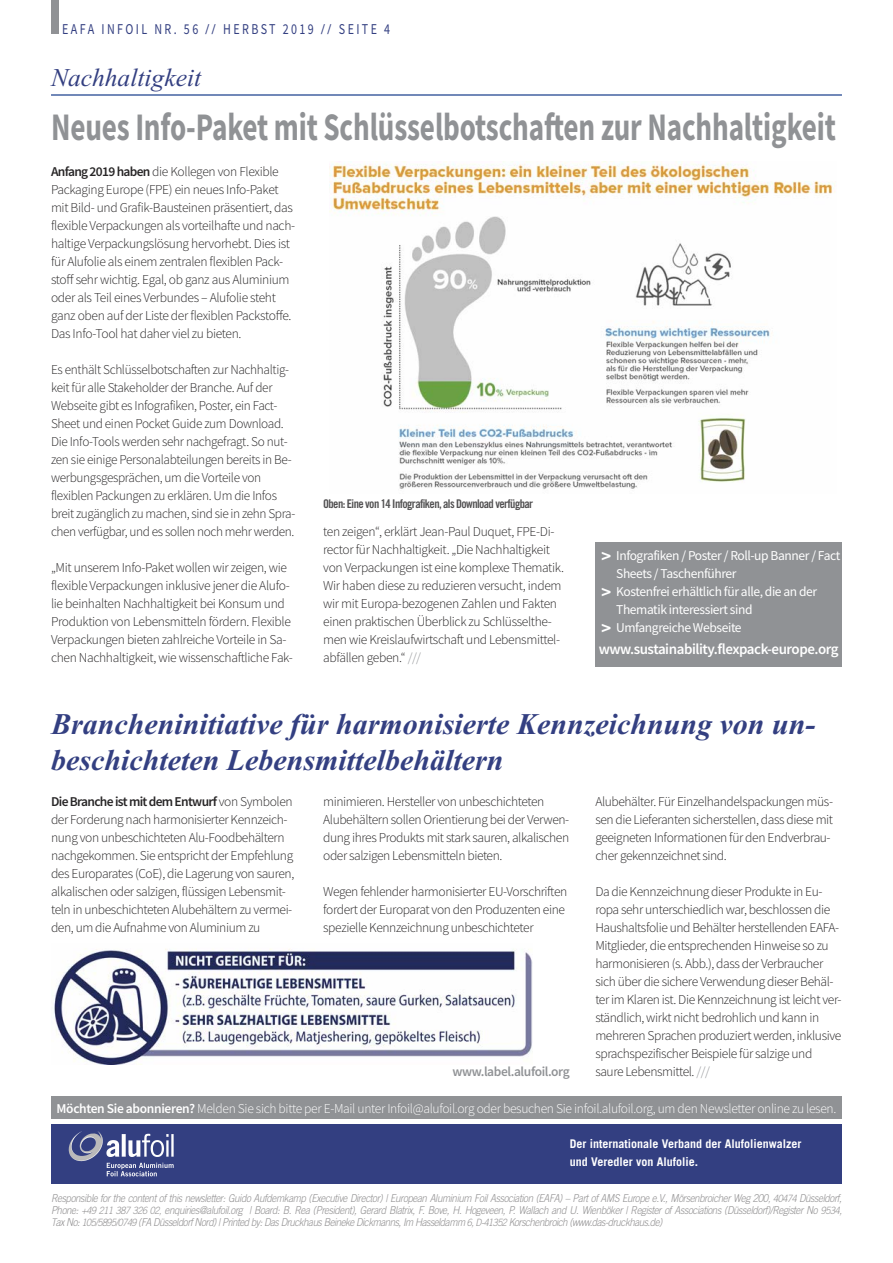
<style>
.page{position:relative;width:893px;height:1263px;background:#fff}
.page>*{position:absolute;margin:0;border:0;box-sizing:border-box;transform-origin:0 0}
.t1{font:700 39px "Source Sans Pro";letter-spacing:-.005em;color:#909295;scale:.75 1}
.t2{font:italic 700 30px/36px "Times New Roman";color:#333f81}
.t3{font:italic 25.5px "Times New Roman";color:#333f81}
.t4{font:600 15px "Source Sans Pro";letter-spacing:-.03em;color:#fff}
.t5{font:15px "Source Sans Pro";letter-spacing:.2em;color:#333f81;scale:.8 1}
.t6{font:700 15px "Helvetica";color:#fff}
.t7{font:300 13.5px/18px "Source Sans Pro";letter-spacing:-.03em;color:#272526}
.t8{font:13.5px/18px "Source Sans Pro";letter-spacing:-.03em;color:#fff}
.t9{font:300 13.5px "Source Sans Pro";letter-spacing:-.025em;color:#fff}
.t10{font:600 13.5px "Source Sans Pro";letter-spacing:-.03em;color:#909295}
.t11{font:700 12px/18px "Trade Gothic";color:#fff}
.t12{font:12px "Trade Gothic Bold Cond Twenty";letter-spacing:-.05em;color:#525152}
.t13{font:italic 300 10.8px/12px "Trade Gothic";letter-spacing:-.05em;color:#939293;text-align:justify;scale:.9 1}
.s1{font-family:"Trade Gothic Cond Eighteen";font-size:13.5px}
.s2{font-weight:600}
.s3{color:#909295}
.s4{font-size:10.05px}
.s5{font-size:9.75px}
.s6{font-size:10.5px}
</style>
<div class="page">
<div style="left:51px;top:0;width:7px;height:34px;background:#909295"></div>
<div style="left:51px;top:1097px;width:791px;height:22px;background:#909295"></div>
<div style="left:51px;top:1124px;width:791px;height:60px;background:#333f81"></div>
<img style="left:72px;top:1131px;width:102px;height:37px">
<hr style="left:51px;top:94px;width:791px;height:2px;background:#4362a2">
<img style="left:54px;top:949px;width:479px;height:115px">
<div style="left:595px;top:542px;width:247px;height:124px;background:#909295"></div>
<img style="left:330px;top:162px;width:505px;height:327px">
<p class="t5" style="left:62px;top:24px;width:411px">EAFA INFOIL NR. 56 <span class="s1">//</span> HERBST 2019 <span class="s1">//</span> SEITE 4</p>
<h3 class="t3" style="left:51px;top:62px;width:152px">Nachhaltigkeit</h3>
<h1 class="t1" style="left:51px;top:113px;width:1048px">neues Info-Paket mit Schlüsselbotschaften zur nachhaltigkeit</h1>
<p class="t7" style="left:51px;top:164px;width:246px"><span class="s2">Anfang 2019 haben</span>die Kollegen von Flexible Packaging Europe (FPE) ein neues Info-Paket mit bild- und Grafik-bausteinen präsentiert, das flexible Verpackungen als vorteilhafte und nach&shy;haltige Verpackungslösung hervorhebt. Dies ist für Alufolie als einem zentralen flexiblen Pack&shy;stoff sehr wichtig. Egal, ob ganz aus Aluminium oder als Teil eines Verbundes – Alufolie steht ganz oben auf der Liste der flexiblen Packstoffe.<br>Das Info-Tool hat daher viel zu bieten.</p>
<p class="t7" style="left:51px;top:362px;width:246px">Es enthält Schlüsselbotschaften zur Nachhaltig&shy;keit für alle Stakeholder der branche. Auf der Webseite gibt es Infografiken, Poster, ein Fact-Sheet und einen Pocket Guide zum Download.<br>Die Info-Tools werden sehr nachgefragt. So nut&shy;zen sie einige Personalabteilungen bereits in be&shy;werbungsgesprächen, um die Vorteile von flexiblen Packungen zu erklären. Um die Infos breit zugänglich zu machen, sind sie in zehn Spra&shy;chen verfügbar, und es sollen noch mehr werden.</p>
<p class="t7" style="left:51px;top:560px;width:243px">„Mit unserem Info-Paket wollen wir zeigen, wie flexible Verpackungen inklusive jener die Alufo&shy;lie beinhalten Nachhaltigkeit bei Konsum und Produktion von Lebensmitteln fördern. Flexible Verpackungen bieten zahlreiche Vorteile in Sa&shy;chen Nachhaltigkeit, wie wissenschaftliche Fak-</p>
<p class="t12" style="left:323px;top:500px;width:212px">Oben: Eine von 14 Infografiken, als Download verfügbar</p>
<p class="t7" style="left:323px;top:524px;width:242px">ten zeigen“, erklärt Jean-Paul Duquet, FPE-Di&shy;rector für Nachhaltigkeit. „Die Nachhaltigkeit von Verpackungen ist eine komplexe Thematik.<br>Wir haben diese zu reduzieren versucht, indem wir mit Europa-bezogenen Zahlen und Fakten einen praktischen Überblick zu Schlüsselthe&shy;men wie Kreislaufwirtschaft und Lebensmittel&shy;abfällen geben.“ <span class="s3">///</span></p>
<p class="t8" style="left:616px;top:547px;width:226px">Infografiken / Poster / Roll-up Banner / Fact<br>Sheets / Taschenführer<br>Kostenfrei erhältlich für alle, die an der<br>Thematik interessiert sind<br>Umfangreiche Webseite</p>
<p class="t4" style="left:599px;top:643px;width:241px">www.sustainability.flexpack-europe.org</p>
<p class="t6" style="left:602px;top:546px;width:10px">&gt;</p>
<p class="t6" style="left:602px;top:582px;width:10px">&gt;</p>
<p class="t6" style="left:602px;top:618px;width:10px">&gt;</p>
<h2 class="t2" style="left:51px;top:706px;width:763px">Brancheninitiative für harmonisierte Kennzeichnung von un&shy;beschichteten Lebensmittelbehältern</h2>
<p class="t7" style="left:51px;top:794px;width:245px"><span class="s2">Die Branche ist mit dem Entwurf</span> von Symbolen der Forderung nach harmonisierter Kennzeich&shy;nung von unbeschichteten Alu-Foodbehältern nachgekommen. Sie entspricht der Empfehlung des Europarates (CoE), die Lagerung von sauren, alkalischen oder salzigen, flüssigen Lebensmit&shy;teln in unbeschichteten Alubehältern zu vermei&shy;den, um die Aufnahme von Aluminium zu</p>
<p class="t7" style="left:323px;top:794px;width:248px">minimieren. Hersteller von unbeschichteten Alubehältern sollen Orientierung bei der Verwen&shy;dung ihres Produkts mit stark sauren, alkalischen oder salzigen Lebensmitteln bieten.</p>
<p class="t7" style="left:323px;top:884px;width:246px">Wegen fehlender harmonisierter EU-Vorschriften fordert der Europarat von den Produzenten eine spezielle Kennzeichnung unbeschichteter</p>
<p class="t10" style="left:452px;top:1067px;width:119px">www.label.alufoil.org</p>
<p class="t7" style="left:595px;top:794px;width:239px">Alubehälter. Für Einzelhandelspackungen müs&shy;sen die Lieferanten sicherstellen, dass diese mit geeigneten Informationen für den Endverbrau&shy;cher gekennzeichnet sind.</p>
<p class="t7" style="left:595px;top:884px;width:248px">Da die Kennzeichnung dieser Produkte in Eu&shy;ropa sehr unterschiedlich war, beschlossen die Haushaltsfolie und behälter herstellenden EAFA-Mitglieder, die entsprechenden Hinweise so zu harmonisieren (s. Abb.), dass der Verbraucher sich über die sichere Verwendung dieser behäl&shy;ter im Klaren ist. Die Kennzeichnung ist leicht ver&shy;ständlich, wirkt nicht bedrohlich und kann in mehreren Sprachen produziert werden, inklusive sprachspezifischer beispiele für salzige und saure Lebensmittel. <span class="s3">///</span></p>
<p class="t9" style="left:57px;top:1103px;width:781px"><span class="s2">Möchten Sie abonnieren?</span> Melden Sie sich bitte per E-Mail unter Infoil@alufoil.org oder besuchen Sie infoil.alufoil.org, um den Newsletter online zu lesen.</p>
<p class="t11" style="left:570px;top:1136px;width:233px">Der internationale Verband der Alufolienwalzer und Veredler von Alufolie.</p>
<p class="t13" style="left:51px;top:1192px;width:880px">Responsible for the content of this newsletter: Guido Aufdemkamp (Executive Director) | European Aluminium Foil Association (EAFA) – Part of AMS Europe e.V., Mörsenbroicher Weg 200<span class="s4">, 40474</span> Düsseldorf, Phone: <span class="s4">+49 211 387 326 02</span><span class="s5">,</span> enquiries@alufoil.org | Board: B. Rea (President), Gerard Blatrix, F. Bove, H. Hogeveen, P. Wallach and U. Wienböker | Register of Associations (Düsseldorf)/Register No <span class="s4">9534</span><span class="s6">, T</span>ax No: <span class="s4">105/5895/0749</span> (FA Düsseldorf Nord) | Printed by: Das Druckhaus Beineke Dickmanns, Im Hasseldamm <span class="s4">6, D-41352</span> Korschenbroich (www.das-druckhaus.de)</p>
</div>
